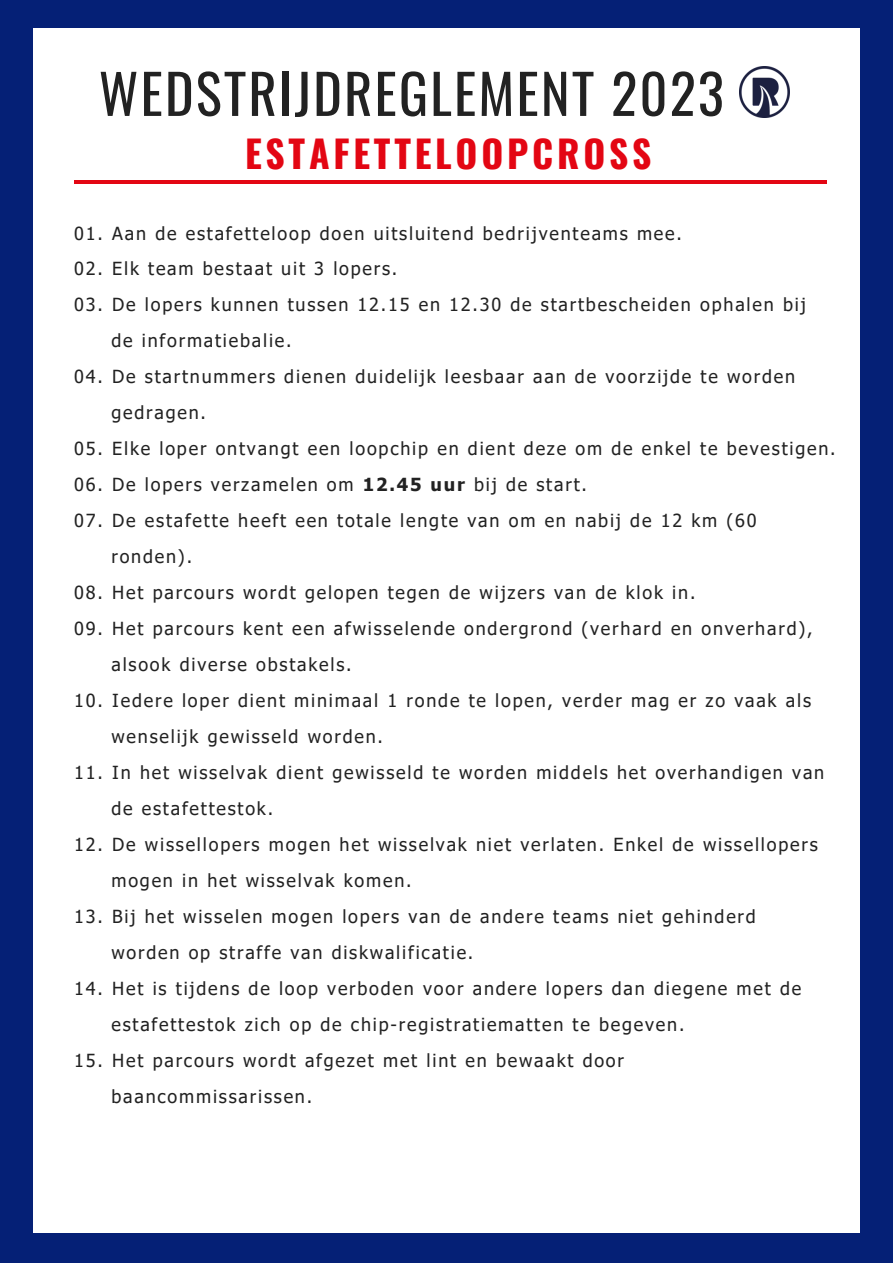
<style>
.page{position:relative;width:893px;height:1264px;background:#fff}
.page>*{position:absolute;margin:0;border:0;box-sizing:border-box;transform-origin:0 0}
.t1{font:54.45px "Oswald";letter-spacing:.04em;color:#222}
.t2{font:700 37.5px "Oswald";letter-spacing:.1em;color:#e30613}
.t3{font:18px "Tahoma";letter-spacing:.1em;color:#222}
.s1{font-weight:700}
</style>
<div class="page">
<div style="left:0;top:0;width:892px;height:1262px;background:#052076"></div>
<div style="left:33px;top:29px;width:826px;height:1204px;background:#fff"></div>
<img style="left:739px;top:67px;width:50px;height:50px">
<hr style="left:74px;top:180px;width:752px;height:3px;background:#e30613">
<p class="t1" style="left:99px;top:51px;width:626px">WEDSTRIJDREGLEMENT 2023</p>
<p class="t2" style="left:245px;top:124px;width:408px">ESTAFETTELOOPCROSS</p>
<p class="t3" style="left:74px;top:221px;width:609px">01. Aan de estafetteloop doen uitsluitend bedrijventeams mee.</p>
<p class="t3" style="left:74px;top:257px;width:324px">02. Elk team bestaat uit 3 lopers.</p>
<p class="t3" style="left:74px;top:293px;width:732px">03. De lopers kunnen tussen 12.15 en 12.30 de startbescheiden ophalen bij</p>
<p class="t3" style="left:111px;top:329px;width:182px">de informatiebalie.</p>
<p class="t3" style="left:74px;top:365px;width:722px">04. De startnummers dienen duidelijk leesbaar aan de voorzijde te worden</p>
<p class="t3" style="left:111px;top:401px;width:96px">gedragen.</p>
<p class="t3" style="left:74px;top:437px;width:762px">05. Elke loper ontvangt een loopchip en dient deze om de enkel te bevestigen.</p>
<p class="t3" style="left:74px;top:473px;width:514px">06. De lopers verzamelen om <span class="s1">12.45 uur</span> bij de start.</p>
<p class="t3" style="left:74px;top:509px;width:683px">07. De estafette heeft een totale lengte van om en nabij de 12 km (60</p>
<p class="t3" style="left:111px;top:545px;width:82px">ronden).</p>
<p class="t3" style="left:74px;top:581px;width:622px">08. Het parcours wordt gelopen tegen de wijzers van de klok in.</p>
<p class="t3" style="left:74px;top:617px;width:739px">09. Het parcours kent een afwisselende ondergrond (verhard en onverhard),</p>
<p class="t3" style="left:111px;top:653px;width:242px">alsook diverse obstakels.</p>
<p class="t3" style="left:74px;top:689px;width:738px">10. Iedere loper dient minimaal 1 ronde te lopen, verder mag er zo vaak als</p>
<p class="t3" style="left:111px;top:725px;width:273px">wenselijk gewisseld worden.</p>
<p class="t3" style="left:74px;top:761px;width:751px">11. In het wisselvak dient gewisseld te worden middels het overhandigen van</p>
<p class="t3" style="left:111px;top:797px;width:163px">de estafettestok.</p>
<p class="t3" style="left:74px;top:833px;width:744px">12. De wissellopers mogen het wisselvak niet verlaten. Enkel de wissellopers</p>
<p class="t3" style="left:111px;top:869px;width:301px">mogen in het wisselvak komen.</p>
<p class="t3" style="left:74px;top:905px;width:683px">13. Bij het wisselen mogen lopers van de andere teams niet gehinderd</p>
<p class="t3" style="left:111px;top:941px;width:363px">worden op straffe van diskwalificatie.</p>
<p class="t3" style="left:74px;top:977px;width:728px">14. Het is tijdens de loop verboden voor andere lopers dan diegene met de</p>
<p class="t3" style="left:111px;top:1013px;width:574px">estafettestok zich op de chip-registratiematten te begeven.</p>
<p class="t3" style="left:74px;top:1049px;width:551px">15. Het parcours wordt afgezet met lint en bewaakt door</p>
<p class="t3" style="left:111px;top:1085px;width:202px">baancommissarissen.</p>
</div>
